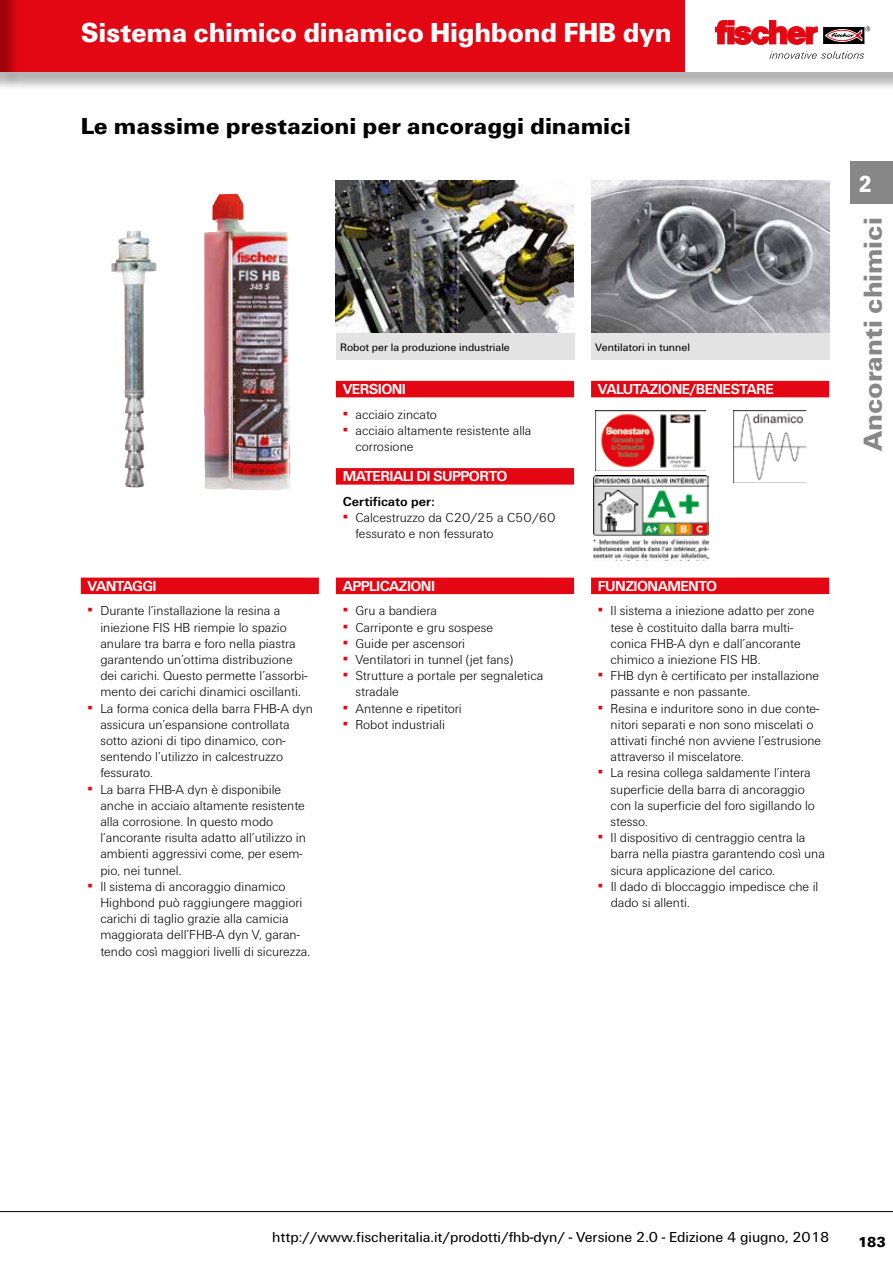
<style>
.page{position:relative;width:893px;height:1263px;background:#fff}
.page>*{position:absolute;margin:0;border:0;box-sizing:border-box;transform-origin:0 0}
.t1{font:900 28.5px "Fi We";letter-spacing:-.01em;color:#fff;scale:.95 1}
.t2{font:900 27px "Fi We";color:#878787}
.t3{font:900 24px "Fi We";color:#000}
.t4{font:900 24px "Fi We";color:#fff;scale:.88 1}
.t5{font:700 15px "Fi We";letter-spacing:-.04em;color:#fff}
.t6{font:15px "Fi We";color:#000}
.t7{font:900 15px "Fi We";color:#000}
.t8{font:300 13.5px/16.2px "Fi We";color:#000}
.t9{font:700 13.5px "Fi We";color:#000}
.t10{font:11.25px "Fi We";color:#000}
.s1{font-weight:400;color:#e30613}
</style>
<div class="page">
<hr style="left:0;top:1211px;width:893px;height:1px;background:#000">
<div style="left:850px;top:162px;width:43px;height:42px;background:#878787"></div>
<div style="left:2px;top:0;width:891px;height:91px;background:#000;opacity:.3"></div>
<div style="left:0;top:0;width:893px;height:72px;background:#e30613"></div>
<div style="left:0;top:0;width:19px;height:91px;background:#000;opacity:.29"></div>
<hr style="left:0;top:0;width:1px;height:72px;background:#e30613">
<div style="left:685px;top:0;width:208px;height:72px;background:#fff"></div>
<svg style="left:823px;top:27px;width:41px;height:17px"></svg>
<svg style="left:715px;top:21px;width:102px;height:24px"></svg>
<svg style="left:825px;top:26px;width:45px;height:15px"></svg>
<svg style="left:769px;top:51px;width:95px;height:8px"></svg>
<img style="left:336px;top:180px;width:238px;height:153px">
<img style="left:591px;top:180px;width:238px;height:153px">
<img style="left:204px;top:194px;width:87px;height:296px">
<img style="left:593px;top:475px;width:115px;height:86px">
<div style="left:336px;top:333px;width:238px;height:27px;background:#e3e3e3"></div>
<div style="left:591px;top:333px;width:238px;height:27px;background:#e3e3e3"></div>
<img style="left:596px;top:410px;width:109px;height:60px">
<img style="left:733px;top:410px;width:73px;height:72px">
<div style="left:81px;top:578px;width:238px;height:16px;background:#e30613"></div>
<div style="left:336px;top:381px;width:238px;height:16px;background:#e30613"></div>
<div style="left:336px;top:578px;width:238px;height:16px;background:#e30613"></div>
<div style="left:591px;top:578px;width:238px;height:16px;background:#e30613"></div>
<div style="left:336px;top:468px;width:238px;height:17px;background:#e30613"></div>
<div style="left:591px;top:381px;width:238px;height:16px;background:#e30613"></div>
<h1 class="t1" style="left:81px;top:16px;width:623px">Sistema chimico dinamico Highbond FHB dyn</h1>
<h3 class="t3" style="left:81px;top:113px;width:552px">Le massime prestazioni per ancoraggi dinamici</h3>
<p class="t10" style="left:340px;top:341px;width:171px">Robot per la produzione industriale</p>
<p class="t10" style="left:595px;top:341px;width:96px">Ventilatori in tunnel</p>
<p class="t5" style="left:88px;top:577px;width:71px">VANTAGGI</p>
<p class="t8" style="left:100px;top:603px;width:209px;text-indent:-13px"><span class="s1">▪</span> Durante l’installazione la resina a iniezione FIS HB riempie lo spazio anulare tra barra e foro nella piastra garantendo un’ottima distribuzione dei carichi. Questo permette l’assorbi&shy;mento dei carichi dinamici oscillanti.</p>
<p class="t8" style="left:100px;top:700px;width:214px;text-indent:-13px"><span class="s1">▪</span> La forma conica della barra FHB-A dyn assicura un’espansione controllata sotto azioni di tipo dinamico, con&shy;sentendo l’utilizzo in calcestruzzo fessurato.</p>
<p class="t8" style="left:100px;top:781px;width:207px;text-indent:-13px"><span class="s1">▪</span> La barra FHB-A dyn è disponibile anche in acciaio altamente resistente alla corrosione. In questo modo l’ancorante risulta adatto all’utilizzo in ambienti aggressivi come, per esem&shy;pio, nei tunnel.</p>
<p class="t8" style="left:100px;top:878px;width:211px;text-indent:-13px"><span class="s1">▪</span> Il sistema di ancoraggio dinamico Highbond può raggiungere maggiori carichi di taglio grazie alla camicia maggiorata dell’FHB-A dyn V, garan&shy;tendo così maggiori livelli di sicurezza.</p>
<p class="t5" style="left:343px;top:381px;width:65px">VERSIONI</p>
<p class="t8" style="left:343px;top:406px;width:96px"><span class="s1">▪</span> acciaio zincato</p>
<p class="t8" style="left:355px;top:422px;width:178px;text-indent:-13px"><span class="s1">▪</span> acciaio altamente resistente alla corrosione</p>
<p class="t5" style="left:343px;top:468px;width:166px">MATERIALI DI SUPPORTO</p>
<p class="t9" style="left:343px;top:494px;width:93px">Certificato per:</p>
<p class="t8" style="left:355px;top:510px;width:201px;text-indent:-13px"><span class="s1">▪</span> Calcestruzzo da C20/25 a C50/60 fessurato e non fessurato</p>
<p class="t5" style="left:343px;top:577px;width:94px">APPLICAZIONI</p>
<p class="t8" style="left:343px;top:603px;width:96px"><span class="s1">▪</span> Gru a bandiera</p>
<p class="t8" style="left:343px;top:619px;width:152px"><span class="s1">▪</span> Carriponte e gru sospese</p>
<p class="t8" style="left:343px;top:635px;width:124px"><span class="s1">▪</span> Guide per ascensori</p>
<p class="t8" style="left:343px;top:652px;width:172px"><span class="s1">▪</span> Ventilatori in tunnel (jet fans)</p>
<p class="t8" style="left:355px;top:668px;width:189px;text-indent:-13px"><span class="s1">▪</span> Strutture a portale per segnaletica stradale</p>
<p class="t8" style="left:343px;top:700px;width:121px"><span class="s1">▪</span> Antenne e ripetitori</p>
<p class="t8" style="left:343px;top:716px;width:104px"><span class="s1">▪</span> Robot industriali</p>
<p class="t5" style="left:598px;top:381px;width:177px">VALUTAZIONE/BENESTARE</p>
<p class="t5" style="left:598px;top:577px;width:121px">FUNZIONAMENTO</p>
<p class="t8" style="left:611px;top:603px;width:205px;text-indent:-13px"><span class="s1">▪</span> Il sistema a iniezione adatto per zone tese è costituito dalla barra multi&shy;conica FHB-A dyn e dall’ancorante chimico a iniezione FIS HB.</p>
<p class="t8" style="left:611px;top:668px;width:210px;text-indent:-13px"><span class="s1">▪</span> FHB dyn è certificato per installazione passante e non passante.</p>
<p class="t8" style="left:611px;top:700px;width:212px;text-indent:-13px"><span class="s1">▪</span> Resina e induritore sono in due conte&shy;nitori separati e non sono miscelati o attivati finché non avviene l’estrusione attraverso il miscelatore.</p>
<p class="t8" style="left:611px;top:765px;width:206px;text-indent:-13px"><span class="s1">▪</span> La resina collega saldamente l’intera superficie della barra di ancoraggio con la superficie del foro sigillando lo stesso.</p>
<p class="t8" style="left:611px;top:830px;width:216px;text-indent:-13px"><span class="s1">▪</span> Il dispositivo di centraggio centra la barra nella piastra garantendo così una sicura applicazione del carico.</p>
<p class="t8" style="left:611px;top:878px;width:209px;text-indent:-13px"><span class="s1">▪</span> Il dado di bloccaggio impedisce che il dado si allenti.</p>
<h3 class="t4" style="left:859px;top:170px;width:16px">2</h3>
<h2 class="t2" style="left:857px;top:451px;width:235px;rotate:-90deg">Ancoranti chimici</h2>
<p class="t6" style="left:272px;top:1228px;width:558px">http://www.fischeritalia.it/prodotti/fhb-dyn/ - Versione 2.0 - Edizione 4 giugno, 2018</p>
<p class="t7" style="left:858px;top:1234px;width:29px">183</p>
</div>
